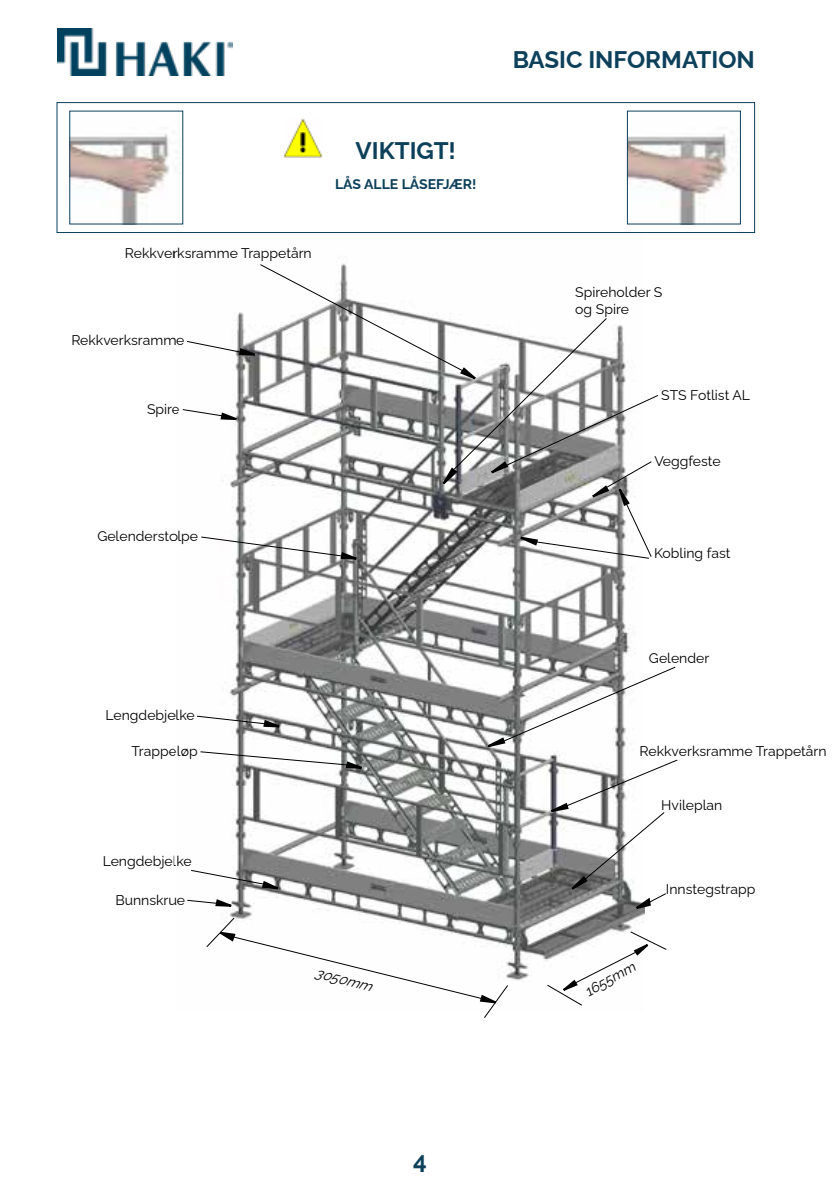
<style>
.page{position:relative;width:840px;height:1191px;background:#fff}
.page>*{position:absolute;margin:0;border:0;box-sizing:border-box;transform-origin:0 0}
.t1{font:700 24px "Raleway";color:#0d405a}
.t2{font:14px/17px "Raleway";color:#000}
.t3{font:700 14px "Raleway";color:#0d405a}
.t4{font:italic 14px "Raleway";color:#000}
</style>
<div class="page">
<svg style="left:643px;top:666px;width:33px;height:16px"></svg>
<svg style="left:643px;top:759px;width:35px;height:151px"></svg>
<svg style="left:643px;top:937px;width:24px;height:14px"></svg>
<div style="left:57px;top:102px;width:697px;height:131px;border:1px solid #0d405a"></div>
<img style="left:71px;top:134px;width:98px;height:88px">
<img style="left:628px;top:134px;width:99px;height:88px">
<img style="left:283px;top:119px;width:39px;height:39px">
<img style="left:57px;top:28px;width:176px;height:48px">
<img style="left:182px;top:261px;width:461px;height:751px">
<p class="t2" style="left:125px;top:243px;width:188px">Rekkverksramme Trappetårn</p>
<h1 class="t1" style="left:355px;top:132px;width:102px">VIKTIGT!</h1>
<p class="t3" style="left:335px;top:173px;width:143px">LÅS ALLE LÅSEFJÆR!</p>
<p class="t2" style="left:71px;top:330px;width:114px">Rekkverksramme</p>
<p class="t2" style="left:147px;top:399px;width:35px">Spire</p>
<p class="t2" style="left:97px;top:526px;width:102px">Gelenderstolpe</p>
<p class="t2" style="left:105px;top:705px;width:91px">Lengdebjelke</p>
<p class="t2" style="left:131px;top:740px;width:68px">Trappeløp</p>
<p class="t2" style="left:103px;top:851px;width:91px">Lengdebjelke</p>
<p class="t2" style="left:115px;top:890px;width:71px">Bunnskrue</p>
<p class="t4" style="left:318px;top:961px;width:59px;rotate:15deg">3050mm</p>
<h1 class="t1" style="left:512px;top:40px;width:243px">BASIC INFORMATION</h1>
<p class="t2" style="left:575px;top:282px;width:88px">Spireholder S og Spire</p>
<p class="t2" style="left:660px;top:385px;width:90px">STS Fotlist AL</p>
<p class="t2" style="left:654px;top:451px;width:68px">Veggfeste</p>
<p class="t2" style="left:653px;top:543px;width:78px">Kobling fast</p>
<p class="t2" style="left:648px;top:648px;width:62px">Gelender</p>
<p class="t2" style="left:639px;top:740px;width:188px">Rekkverksramme Trappetårn</p>
<p class="t2" style="left:660px;top:795px;width:63px">Hvileplan</p>
<p class="t4" style="left:580px;top:982px;width:57px;rotate:-29deg">1655mm</p>
<p class="t2" style="left:665px;top:879px;width:91px">Innstegstrapp</p>
<h1 class="t1" style="left:413px;top:1141px;width:15px">4</h1>
</div>
